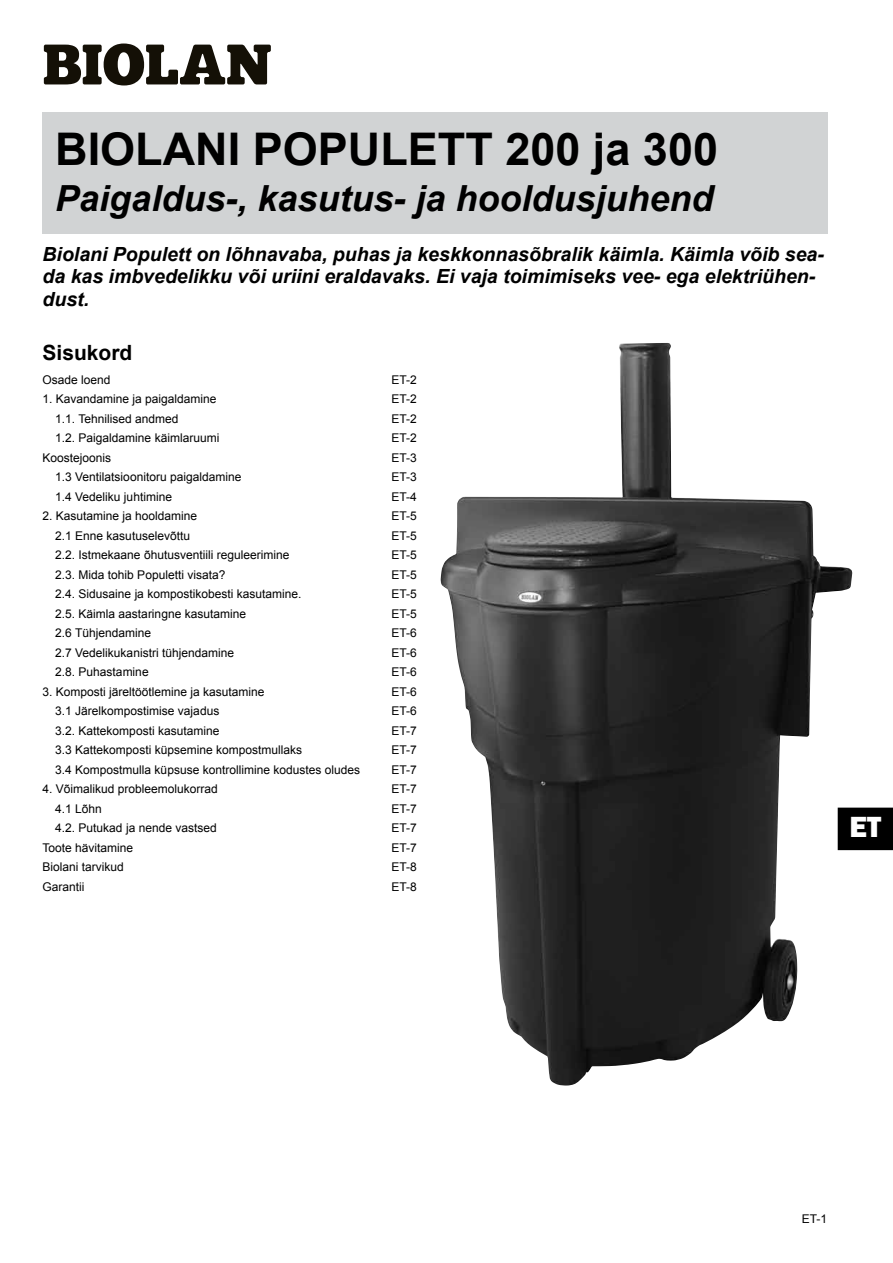
<style>
.page{position:relative;width:893px;height:1263px;background:#fff}
.page>*{position:absolute;margin:0;border:0;box-sizing:border-box;transform-origin:0 0}
.t1{font:700 45px "Arial";color:#000}
.t2{font:italic 700 36px "Arial";color:#000}
.t3{font:800 30px "Franklin Gothic";color:#fff}
.t4{font:700 21px "Arial";color:#000}
.t5{font:italic 700 19.5px/22.5px "Arial";color:#000}
.t6{font:12px "Arial";color:#000}
</style>
<div class="page">
<div style="left:838px;top:808px;width:55px;height:42px;background:#000"></div>
<div style="left:43px;top:112px;width:785px;height:122px;background:#d1d3d4"></div>
<img style="left:441px;top:343px;width:335px;height:742px">
<svg style="left:44px;top:44px;width:227px;height:41px"></svg>
<h1 class="t1" style="left:55px;top:119px;width:664px">BIOLANI POPULETT 200 ja 300</h1>
<h2 class="t2" style="left:55px;top:174px;width:660px">Paigaldus-, kasutus- ja hooldusjuhend</h2>
<h3 class="t5" style="left:43px;top:243px;width:783px">Biolani Populett on lõhnavaba, puhas ja keskkonnasõbralik käimla. Käimla võib sea&shy;da kas imbvedelikku või uriini eraldavaks. Ei vaja toimimiseks vee- ega elektriühen&shy;dust.</h3>
<h3 class="t4" style="left:43px;top:338px;width:91px">Sisukord</h3>
<p class="t6" style="left:43px;top:371px;width:70px">Osade loend</p>
<p class="t6" style="left:391px;top:371px;width:27px">ET-2</p>
<p class="t6" style="left:43px;top:391px;width:176px">1. Kavandamine ja paigaldamine</p>
<p class="t6" style="left:391px;top:391px;width:27px">ET-2</p>
<p class="t6" style="left:55px;top:410px;width:125px">1.1. Tehnilised andmed</p>
<p class="t6" style="left:391px;top:410px;width:27px">ET-2</p>
<p class="t6" style="left:55px;top:430px;width:166px">1.2. Paigaldamine käimlaruumi</p>
<p class="t6" style="left:391px;top:430px;width:27px">ET-2</p>
<p class="t6" style="left:43px;top:449px;width:70px">Koostejoonis</p>
<p class="t6" style="left:391px;top:449px;width:27px">ET-3</p>
<p class="t6" style="left:55px;top:469px;width:188px">1.3 Ventilatsioonitoru paigaldamine</p>
<p class="t6" style="left:391px;top:469px;width:27px">ET-3</p>
<p class="t6" style="left:55px;top:488px;width:118px">1.4 Vedeliku juhtimine</p>
<p class="t6" style="left:391px;top:488px;width:27px">ET-4</p>
<p class="t6" style="left:43px;top:508px;width:156px">2. Kasutamine ja hooldamine</p>
<p class="t6" style="left:391px;top:508px;width:27px">ET-5</p>
<p class="t6" style="left:55px;top:527px;width:136px">2.1 Enne kasutuselevõttu</p>
<p class="t6" style="left:391px;top:527px;width:27px">ET-5</p>
<p class="t6" style="left:55px;top:547px;width:236px">2.2. Istmekaane õhutusventiili reguleerimine</p>
<p class="t6" style="left:391px;top:547px;width:27px">ET-5</p>
<p class="t6" style="left:55px;top:566px;width:172px">2.3. Mida tohib Populetti visata?</p>
<p class="t6" style="left:391px;top:566px;width:27px">ET-5</p>
<p class="t6" style="left:55px;top:586px;width:248px">2.4. Sidusaine ja kompostikobesti kasutamine.</p>
<p class="t6" style="left:391px;top:586px;width:27px">ET-5</p>
<p class="t6" style="left:55px;top:605px;width:192px">2.5. Käimla aastaringne kasutamine</p>
<p class="t6" style="left:391px;top:605px;width:27px">ET-5</p>
<p class="t6" style="left:55px;top:625px;width:97px">2.6 Tühjendamine</p>
<p class="t6" style="left:391px;top:625px;width:27px">ET-6</p>
<p class="t6" style="left:55px;top:644px;width:180px">2.7 Vedelikukanistri tühjendamine</p>
<p class="t6" style="left:391px;top:644px;width:27px">ET-6</p>
<p class="t6" style="left:55px;top:664px;width:95px">2.8. Puhastamine</p>
<p class="t6" style="left:391px;top:664px;width:27px">ET-6</p>
<p class="t6" style="left:43px;top:683px;width:224px">3. Komposti järeltöötlemine ja kasutamine</p>
<p class="t6" style="left:391px;top:683px;width:27px">ET-6</p>
<p class="t6" style="left:55px;top:703px;width:166px">3.1 Järelkompostimise vajadus</p>
<p class="t6" style="left:391px;top:703px;width:27px">ET-6</p>
<p class="t6" style="left:55px;top:722px;width:166px">3.2. Kattekomposti kasutamine</p>
<p class="t6" style="left:391px;top:722px;width:27px">ET-7</p>
<p class="t6" style="left:55px;top:742px;width:248px">3.3 Kattekomposti küpsemine kompostmullaks</p>
<p class="t6" style="left:391px;top:742px;width:27px">ET-7</p>
<p class="t6" style="left:55px;top:761px;width:306px">3.4 Kompostmulla küpsuse kontrollimine kodustes oludes</p>
<p class="t6" style="left:391px;top:761px;width:27px">ET-7</p>
<p class="t6" style="left:43px;top:781px;width:177px">4. Võimalikud probleemolukorrad</p>
<p class="t6" style="left:391px;top:781px;width:27px">ET-7</p>
<p class="t6" style="left:55px;top:800px;width:48px">4.1 Lõhn</p>
<p class="t6" style="left:391px;top:800px;width:27px">ET-7</p>
<p class="t6" style="left:55px;top:820px;width:163px">4.2. Putukad ja nende vastsed</p>
<p class="t6" style="left:391px;top:820px;width:27px">ET-7</p>
<p class="t6" style="left:43px;top:839px;width:92px">Toote hävitamine</p>
<p class="t6" style="left:391px;top:839px;width:27px">ET-7</p>
<p class="t6" style="left:43px;top:859px;width:83px">Biolani tarvikud</p>
<p class="t6" style="left:391px;top:859px;width:27px">ET-8</p>
<p class="t6" style="left:43px;top:878px;width:44px">Garantii</p>
<p class="t6" style="left:391px;top:878px;width:27px">ET-8</p>
<h3 class="t3" style="left:849px;top:807px;width:33px">ET</h3>
<p class="t6" style="left:802px;top:1211px;width:27px">ET-1</p>
</div>
